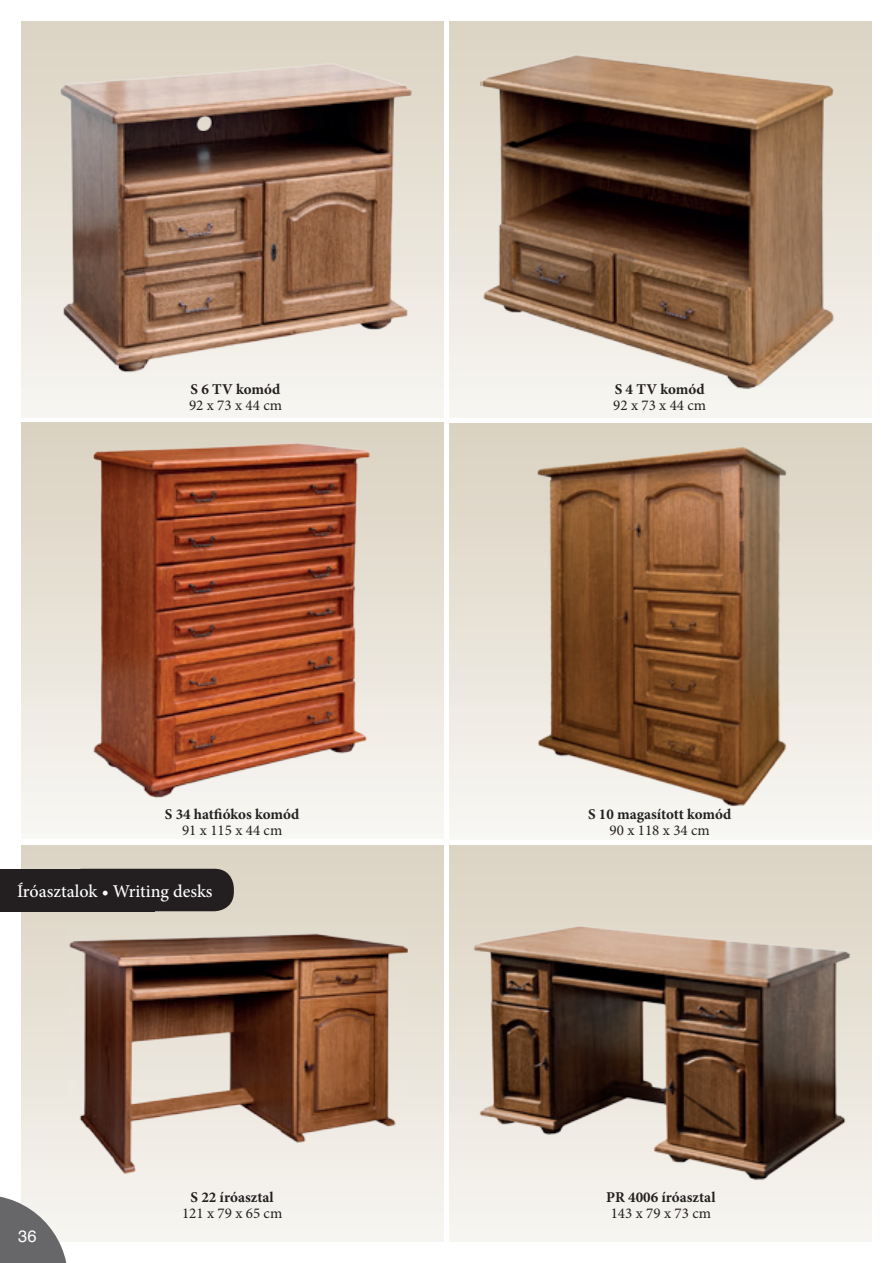
<style>
.page{position:relative;width:893px;height:1263px;background:#fff}
.page>*{position:absolute;margin:0;border:0;box-sizing:border-box;transform-origin:0 0}
.t1{font:500 18px "Minion Pro";color:#fff}
.t2{font:16.5px "Helvetica";color:#fff}
.t3{font:700 15px "Minion Pro";color:#231f20}
.t4{font:15px "Minion Pro";color:#231f20}
</style>
<div class="page">
<div style="left:21px;top:845px;width:422px;height:397px;background:linear-gradient(to bottom,#dad1c0,#f8f5f1)"></div>
<div style="left:21px;top:422px;width:422px;height:417px;background:linear-gradient(to bottom,#dad1bf,#f8f7f3)"></div>
<div style="left:450px;top:845px;width:422px;height:397px;background:linear-gradient(to bottom,#dbd2c1,#f7f5f1)"></div>
<div style="left:450px;top:423px;width:422px;height:417px;background:linear-gradient(to bottom,#dad1bf,#f8f7f3)"></div>
<div style="left:21px;top:21px;width:422px;height:396px;background:linear-gradient(to bottom,#dbd3c2,#f7f5f1)"></div>
<div style="left:450px;top:21px;width:422px;height:396px;background:linear-gradient(to bottom,#dbd2c2,#f7f5f1)"></div>
<img style="left:481px;top:47px;width:358px;height:347px">
<img style="left:527px;top:436px;width:268px;height:375px">
<img style="left:89px;top:435px;width:286px;height:365px">
<img style="left:50px;top:54px;width:371px;height:324px">
<img style="left:472px;top:907px;width:392px;height:275px">
<img style="left:67px;top:926px;width:344px;height:251px">
<div style="left:62px;top:869px;width:172px;height:42px;background:#231f20;border-radius:20px"></div>
<div style="left:0;top:869px;width:154px;height:42px;background:#231f20"></div>
<svg style="left:0;top:1195px;width:68px;height:68px;background:#969596"></svg>
<p class="t3" style="left:191px;top:378px;width:91px">S 6 TV komód</p>
<p class="t4" style="left:189px;top:395px;width:95px">92 x 73 x 44 cm</p>
<p class="t3" style="left:165px;top:803px;width:136px">S 34 hatfiókos komód</p>
<p class="t4" style="left:182px;top:820px;width:102px">91 x 115 x 44 cm</p>
<p class="t1" style="left:17px;top:879px;width:197px">Íróasztalok • Writing desks</p>
<p class="t2" style="left:18px;top:1223px;width:20px">36</p>
<p class="t3" style="left:191px;top:1186px;width:85px">S 22 íróasztal</p>
<p class="t4" style="left:182px;top:1203px;width:102px">121 x 79 x 65 cm</p>
<p class="t3" style="left:615px;top:378px;width:91px">S 4 TV komód</p>
<p class="t4" style="left:613px;top:395px;width:95px">92 x 73 x 44 cm</p>
<p class="t3" style="left:588px;top:803px;width:145px">S 10 magasított komód</p>
<p class="t4" style="left:610px;top:820px;width:102px">90 x 118 x 34 cm</p>
<p class="t3" style="left:606px;top:1186px;width:111px">PR 4006 íróasztal</p>
<p class="t4" style="left:611px;top:1203px;width:102px">143 x 79 x 73 cm</p>
</div>
